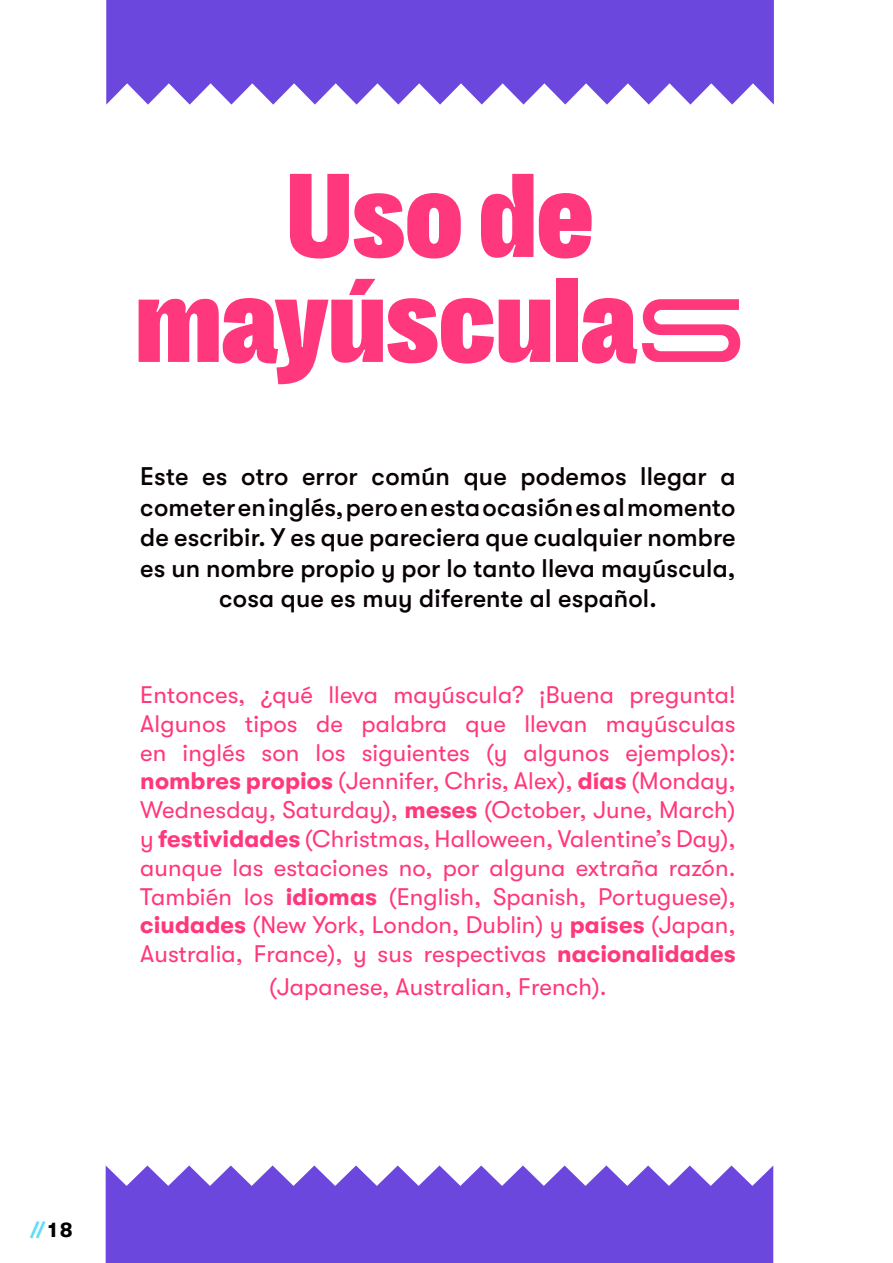
<style>
.page{position:relative;width:893px;height:1263px;background:#fff}
.page>*{position:absolute;margin:0;border:0;box-sizing:border-box;transform-origin:0 0}
.t1{font:900 121.5px/105px "Right Grotesk Compact";color:#ff377d;text-align:center}
.t2{font:500 25.5px/30.6px "GT Walsheim Pro";letter-spacing:.005em;color:#080005;text-align:center}
.t3{font:24px/28.8px "GT Walsheim Pro";letter-spacing:.005em;color:#ff377d;text-align:justify}
.t4{font:700 21px "GT Walsheim Pro";color:#5fddf7}
.s1{font-family:"Fluency Font Set 1";font-weight:400}
.s2{font-weight:700}
.s3{color:#000}
</style>
<div class="page">
<svg style="left:106px;top:0;width:668px;height:105px;background:#7a5ae1"></svg>
<svg style="left:106px;top:1165px;width:667px;height:98px;background:#7b5be1"></svg>
<h1 class="t1" style="left:136px;top:163px;width:610px">Uso de mayúscula<span class="s1">s</span></h1>
<p class="t2" style="left:140px;top:461px;width:597px">Este es otro error común que podemos llegar a cometer en inglés, pero en esta ocasión es al momento de escribir. Y es que pareciera que cualquier nombre es un nombre propio y por lo tanto lleva mayúscula, cosa que es muy diferente al español.</p>
<p class="t3" style="left:140px;top:680px;width:597px">Entonces, ¿qué lleva mayúscula? ¡Buena pregunta!<br>Algunos tipos de palabra que llevan mayúsculas en inglés son los siguientes (y algunos ejemplos): <span class="s2">nombres propios</span> (Jennifer, Chris, Alex), <span class="s2">días</span> (Monday, Wednesday, Saturday), <span class="s2">meses</span> (October, June, March) y <span class="s2">festividades</span> (Christmas, Halloween, Valentine’s Day), aunque las estaciones no, por alguna extraña razón.<br>También los <span class="s2">idiomas</span> (English, Spanish, Portuguese), <span class="s2">ciudades</span> (New York, London, Dublin) y <span class="s2">países</span> (Japan, Australia, France), y sus respectivas <span class="s2">nacionalidades</span></p>
<p class="t3" style="left:269px;top:972px;width:339px">(Japanese, Australian, French).</p>
<p class="t4" style="left:30px;top:1218px;width:45px">// <span class="s3">18</span></p>
</div>
